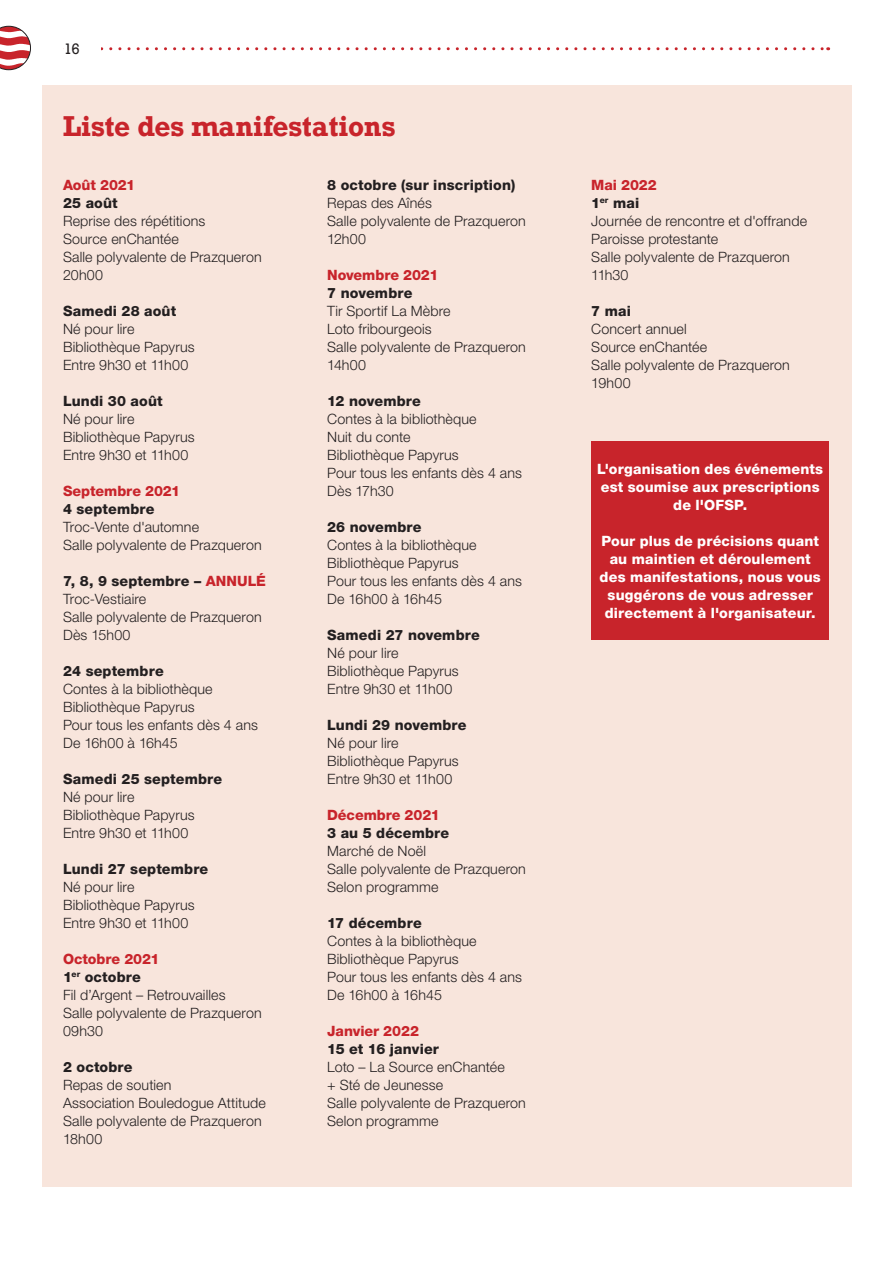
<style>
.page{position:relative;width:893px;height:1263px;background:#fff}
.page>*{position:absolute;margin:0;border:0;box-sizing:border-box;transform-origin:0 0}
.t1{font:700 27px "Rockwell";color:#c8242b}
.t2{font:300 14.25px/18px "Helvetica Neue LT Std";letter-spacing:.01em;color:#231f20}
.t3{font:800 14.25px "Helvetica Neue LT Std";letter-spacing:.01em;color:#231f20}
.t4{font:800 14.25px/18px "Helvetica Neue LT Std";letter-spacing:.01em;color:#fff;text-align:center}
.t5{font:800 14.25px "Helvetica Neue LT Std";letter-spacing:-.005em;color:#c8242b}
.t6{font:14.25px "Rockwell";color:#231f20}
.s1{font-weight:800}
.s2{font-weight:800;color:#c8242b}
</style>
<div class="page">
<svg style="left:101px;top:47px;width:728px;height:3px"></svg>
<svg style="left:0;top:26px;width:31px;height:44px"></svg>
<div style="left:42px;top:85px;width:809px;height:1101px;background:#f8e5dc"></div>
<div style="left:591px;top:442px;width:238px;height:198px;background:#c8242b"></div>
<p class="t6" style="left:64px;top:40px;width:18px">16</p>
<h1 class="t1" style="left:63px;top:108px;width:334px">Liste des manifestations</h1>
<p class="t5" style="left:63px;top:176px;width:74px">Août 2021</p>
<p class="t3" style="left:63px;top:194px;width:56px">25 août</p>
<p class="t2" style="left:63px;top:211px;width:200px">Reprise des répétitions<br>Source enChantée<br>Salle polyvalente de Prazqueron<br>20h00</p>
<p class="t3" style="left:63px;top:302px;width:115px">Samedi 28 août</p>
<p class="t2" style="left:63px;top:319px;width:133px">Né pour lire<br>Bibliothèque Papyrus<br>Entre 9h30 et 11h00</p>
<p class="t3" style="left:63px;top:392px;width:101px">Lundi 30 août</p>
<p class="t2" style="left:63px;top:409px;width:133px">Né pour lire<br>Bibliothèque Papyrus<br>Entre 9h30 et 11h00</p>
<p class="t5" style="left:63px;top:482px;width:119px">Septembre 2021</p>
<p class="t3" style="left:63px;top:500px;width:93px">4 septembre</p>
<p class="t2" style="left:63px;top:517px;width:200px">Troc-Vente d'automne<br>Salle polyvalente de Prazqueron</p>
<p class="t2" style="left:63px;top:571px;width:204px"><span class="s1">7, 8, 9 septembre –</span> <span class="s2">ANNULÉ<br></span>Troc-Vestiaire<br>Salle polyvalente de Prazqueron<br>Dès 15h00</p>
<p class="t3" style="left:63px;top:662px;width:102px">24 septembre</p>
<p class="t2" style="left:63px;top:679px;width:196px">Contes à la bibliothèque<br>Bibliothèque Papyrus<br>Pour tous les enfants dès 4 ans<br>De 16h00 à 16h45</p>
<p class="t3" style="left:63px;top:770px;width:161px">Samedi 25 septembre</p>
<p class="t2" style="left:63px;top:787px;width:133px">Né pour lire<br>Bibliothèque Papyrus<br>Entre 9h30 et 11h00</p>
<p class="t3" style="left:63px;top:860px;width:147px">Lundi 27 septembre</p>
<p class="t2" style="left:63px;top:877px;width:133px">Né pour lire<br>Bibliothèque Papyrus<br>Entre 9h30 et 11h00</p>
<p class="t2" style="left:63px;top:949px;width:200px"><span class="s2">Octobre 2021<br></span><span class="s1">1</span><sup>er</sup> <span class="s1">octobre<br></span>Fil d’Argent – Retrouvailles<br>Salle polyvalente de Prazqueron<br>09h30</p>
<p class="t3" style="left:63px;top:1058px;width:71px">2 octobre</p>
<p class="t2" style="left:63px;top:1075px;width:204px">Repas de soutien<br>Association Bouledogue Attitude<br>Salle polyvalente de Prazqueron<br>18h00</p>
<p class="t3" style="left:327px;top:176px;width:190px">8 octobre (sur inscription)</p>
<p class="t2" style="left:327px;top:193px;width:200px">Repas des Aînés<br>Salle polyvalente de Prazqueron<br>12h00</p>
<p class="t5" style="left:327px;top:266px;width:113px">Novembre 2021</p>
<p class="t3" style="left:327px;top:284px;width:87px">7 novembre</p>
<p class="t2" style="left:327px;top:301px;width:200px">Tir Sportif La Mèbre<br>Loto fribourgeois<br>Salle polyvalente de Prazqueron<br>14h00</p>
<p class="t3" style="left:327px;top:392px;width:95px">12 novembre</p>
<p class="t2" style="left:327px;top:409px;width:196px">Contes à la bibliothèque<br>Nuit du conte<br>Bibliothèque Papyrus<br>Pour tous les enfants dès 4 ans<br>Dès 17h30</p>
<p class="t3" style="left:327px;top:518px;width:96px">26 novembre</p>
<p class="t2" style="left:327px;top:535px;width:196px">Contes à la bibliothèque<br>Bibliothèque Papyrus<br>Pour tous les enfants dès 4 ans<br>De 16h00 à 16h45</p>
<p class="t3" style="left:327px;top:626px;width:154px">Samedi 27 novembre</p>
<p class="t2" style="left:327px;top:643px;width:133px">Né pour lire<br>Bibliothèque Papyrus<br>Entre 9h30 et 11h00</p>
<p class="t3" style="left:327px;top:716px;width:141px">Lundi 29 novembre</p>
<p class="t2" style="left:327px;top:733px;width:133px">Né pour lire<br>Bibliothèque Papyrus<br>Entre 9h30 et 11h00</p>
<p class="t5" style="left:327px;top:806px;width:114px">Décembre 2021</p>
<p class="t3" style="left:327px;top:824px;width:124px">3 au 5 décembre</p>
<p class="t2" style="left:327px;top:841px;width:200px">Marché de Noël<br>Salle polyvalente de Prazqueron<br>Selon programme</p>
<p class="t3" style="left:327px;top:914px;width:96px">17 décembre</p>
<p class="t2" style="left:327px;top:931px;width:196px">Contes à la bibliothèque<br>Bibliothèque Papyrus<br>Pour tous les enfants dès 4 ans<br>De 16h00 à 16h45</p>
<p class="t5" style="left:327px;top:1022px;width:93px">Janvier 2022</p>
<p class="t3" style="left:327px;top:1040px;width:113px">15 et 16 janvier</p>
<p class="t2" style="left:327px;top:1057px;width:200px">Loto – La Source enChantée<br>+ Sté de Jeunesse<br>Salle polyvalente de Prazqueron<br>Selon programme</p>
<p class="t2" style="left:591px;top:175px;width:217px"><span class="s2">Mai 2022<br></span><span class="s1">1</span><sup>er</sup> <span class="s1">mai<br></span>Journée de rencontre et d'offrande<br>Paroisse protestante<br>Salle polyvalente de Prazqueron<br>11h30</p>
<p class="t3" style="left:591px;top:302px;width:41px">7 mai</p>
<p class="t2" style="left:591px;top:319px;width:200px">Concert annuel<br>Source enChantée<br>Salle polyvalente de Prazqueron<br>19h00</p>
<p class="t4" style="left:597px;top:460px;width:227px">L'organisation des événements est soumise aux prescriptions de l'OFSP.</p>
<p class="t4" style="left:600px;top:532px;width:223px">Pour plus de précisions quant au maintien et déroulement des manifestations, nous vous suggérons de vous adresser directement à l'organisateur.</p>
</div>
